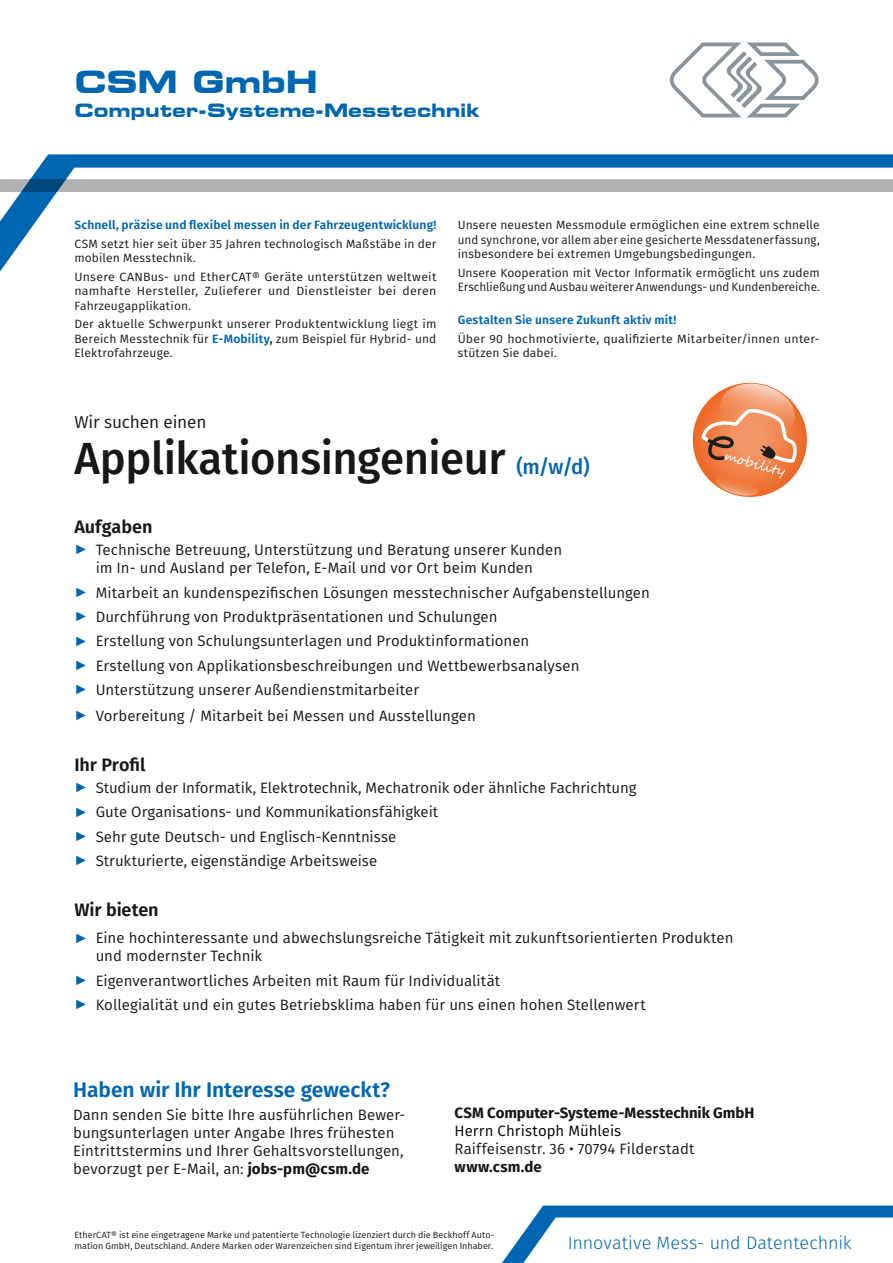
<style>
.page{position:relative;width:893px;height:1263px;background:#fff}
.page>*{position:absolute;margin:0;border:0;box-sizing:border-box;transform-origin:0 0}
.Headline{font:500 45px "Fira Sans";letter-spacing:-.01em;color:#181716}
.t1{font:700 expanded 30.45px "Square 721 BT";letter-spacing:-.005em;color:#0066b1}
.t2{font:600 21px "Fira Sans";color:#0066b1}
.t3{font:700 expanded 18.3px "Square 721 BT";color:#0066b1}
.t4{font:300 18px "Fira Sans";color:#0066b1}
.t5{font:600 18px "Fira Sans";letter-spacing:-.005em;color:#181716}
.t6{font:17.25px "Fira Sans";letter-spacing:-.01em;color:#181716}
.Text{font:15px/18px "Fira Sans";color:#181716}
.Text-2{font:700 15px "Fira Sans";color:#181716}
.t7{font:12px/14.4px "Fira Sans";letter-spacing:.01em;color:#181716}
.t8{font:600 12px "Fira Sans";letter-spacing:.015em;color:#0066b1}
.t9{font:9px/10.8px "Fira Sans";letter-spacing:.005em;color:#181716}
.s1{font-weight:600;color:#0066b1}
.s2{font-weight:600}
.s3{font-size:21px;color:#0066b1}
.s4{font-family:"Arial";font-weight:700;font-size:13.5px;color:#0066b1}
.s5{font-weight:700}
.s6{color:#000}
</style>
<div class="page">
<svg style="left:670px;top:43px;width:149px;height:74px"></svg>
<svg style="left:502px;top:1205px;width:391px;height:58px"></svg>
<svg style="left:0;top:154px;width:893px;height:118px"></svg>
<svg style="left:0;top:179px;width:893px;height:13px;background:#aaaeb1"></svg>
<svg style="left:692px;top:383px;width:115px;height:114px"></svg>
<h2 class="t1" style="left:74px;top:63px;width:245px">CSM GmbH</h2>
<p class="t3" style="left:74px;top:99px;width:407px">Computer-Systeme-Messtechnik</p>
<p class="t8" style="left:74px;top:215px;width:364px">Schnell, präzise und flexibel messen in der Fahrzeugentwicklung!</p>
<p class="t7" style="left:74px;top:236px;width:364px">CSM setzt hier seit über 35 Jahren technologisch Maßstäbe in der mobilen Messtechnik.</p>
<p class="t7" style="left:74px;top:269px;width:364px;text-align:justify">Unsere CANBus- und EtherCAT® Geräte unterstützen weltweit namhafte Hersteller, Zulieferer und Dienstleister bei deren Fahrzeug applikation.</p>
<p class="t7" style="left:74px;top:317px;width:364px;text-align:justify">Der aktuelle Schwerpunkt unserer Produktentwicklung liegt im Bereich Messtechnik für <span class="s1">E-Mobility</span><span class="s2">,</span> zum Beispiel für Hybrid- und Elektrofahrzeuge.</p>
<p class="t7" style="left:458px;top:217px;width:364px;text-align:justify">Unsere neuesten Messmodule ermöglichen eine extrem schnelle und synchrone, vor allem aber eine gesicherte Messdatenerfassung, insbesondere bei extremen Umgebungsbedingungen.</p>
<p class="t7" style="left:458px;top:265px;width:364px">Unsere Kooperation mit Vector Informatik ermöglicht uns zudem<br>Erschließung und Ausbau weiterer Anwendungs- und Kundenbereiche.</p>
<p class="t8" style="left:458px;top:310px;width:220px">Gestalten Sie unsere Zukunft aktiv mit!</p>
<p class="t7" style="left:458px;top:331px;width:363px">Über 90 hochmotivierte, qualifizierte Mitarbeiter/innen unter&shy;stützen Sie dabei.</p>
<p class="t6" style="left:74px;top:409px;width:134px">Wir suchen einen</p>
<p class="Headline" style="left:74px;top:422px;width:517px">Applikationsingenieur <span class="s3">(m/w/d)</span></p>
<p class="t5" style="left:74px;top:512px;width:80px">Aufgaben</p>
<p class="Text" style="left:74px;top:540px;width:489px;text-align:center"><span class="s4">►</span> Technische Betreuung, Unterstützung und Beratung unserer Kunden im In- und Ausland per Telefon, E-Mail und vor Ort beim Kunden</p>
<p class="Text" style="left:74px;top:583px;width:577px"><span class="s4">►</span> Mitarbeit an kundenspezifischen Lösungen messtechnischer Aufgabenstellungen</p>
<p class="Text" style="left:74px;top:607px;width:425px"><span class="s4">►</span> Durchführung von Produktpräsentationen und Schulungen</p>
<p class="Text" style="left:74px;top:632px;width:456px"><span class="s4">►</span> Erstellung von Schulungsunterlagen und Produktinformationen</p>
<p class="Text" style="left:74px;top:656px;width:507px"><span class="s4">►</span> Erstellung von Applikationsbeschreibungen und Wettbewerbsanalysen</p>
<p class="Text" style="left:74px;top:680px;width:346px"><span class="s4">►</span> Unterstützung unserer Außendienstmitarbeiter</p>
<p class="Text" style="left:74px;top:707px;width:403px"><span class="s4">►</span> Vorbereitung / Mitarbeit bei Messen und Ausstellungen</p>
<p class="t5" style="left:74px;top:750px;width:73px">Ihr Profil</p>
<p class="Text" style="left:74px;top:778px;width:564px"><span class="s4">►</span> Studium der Informatik, Elektrotechnik, Mechatronik oder ähnliche Fachrichtung</p>
<p class="Text" style="left:74px;top:803px;width:365px"><span class="s4">►</span> Gute Organisations- und Kommunikationsfähigkeit</p>
<p class="Text" style="left:74px;top:827px;width:323px"><span class="s4">►</span> Sehr gute Deutsch- und Englisch-Kenntnisse</p>
<p class="Text" style="left:74px;top:852px;width:304px"><span class="s4">►</span> Strukturierte, eigenständige Arbeitsweise</p>
<p class="t5" style="left:74px;top:895px;width:86px">Wir bieten</p>
<p class="Text" style="left:96px;top:929px;width:639px;text-indent:-21px"><span class="s4">►</span> Eine hochinteressante und abwechslungsreiche Tätigkeit mit zukunftsorientierten Produkten und modernster Technik</p>
<p class="Text" style="left:74px;top:971px;width:427px"><span class="s4">►</span> Eigenverantwortliches Arbeiten mit Raum für Individualität</p>
<p class="Text" style="left:74px;top:996px;width:573px"><span class="s4">►</span> Kollegialität und ein gutes Betriebsklima haben für uns einen hohen Stellenwert</p>
<p class="t2" style="left:73px;top:1073px;width:318px">Haben wir Ihr Interesse geweckt?</p>
<p class="Text" style="left:73px;top:1105px;width:334px">Dann senden Sie bitte Ihre ausführlichen Bewer&shy;bungsunterlagen unter Angabe Ihres frühesten Eintrittstermins und Ihrer Gehaltsvorstellungen, bevorzugt per E-Mail, an: <span class="s5">jobs-pm@csm.de</span></p>
<p class="Text-2" style="left:455px;top:1100px;width:301px">CSM Computer-Systeme-Messtechnik GmbH</p>
<p class="Text" style="left:455px;top:1122px;width:241px"><span class="s6">Herrn Christoph Mühleis<br></span>Raiffeisenstr. 36 • 70794 Filderstadt</p>
<p class="Text-2" style="left:455px;top:1154px;width:89px">www.csm.de</p>
<p class="t9" style="left:74px;top:1229px;width:421px">EtherCAT® ist eine eingetragene Marke und patentierte Technologie lizenziert durch die Beckhoff Auto&shy;mation GmbH, Deutschland. Andere Marken oder Warenzeichen sind Eigentum ihrer jeweiligen Inhaber.</p>
<p class="t4" style="left:568px;top:1230px;width:285px">Innovative Mess- und Datentechnik</p>
</div>
